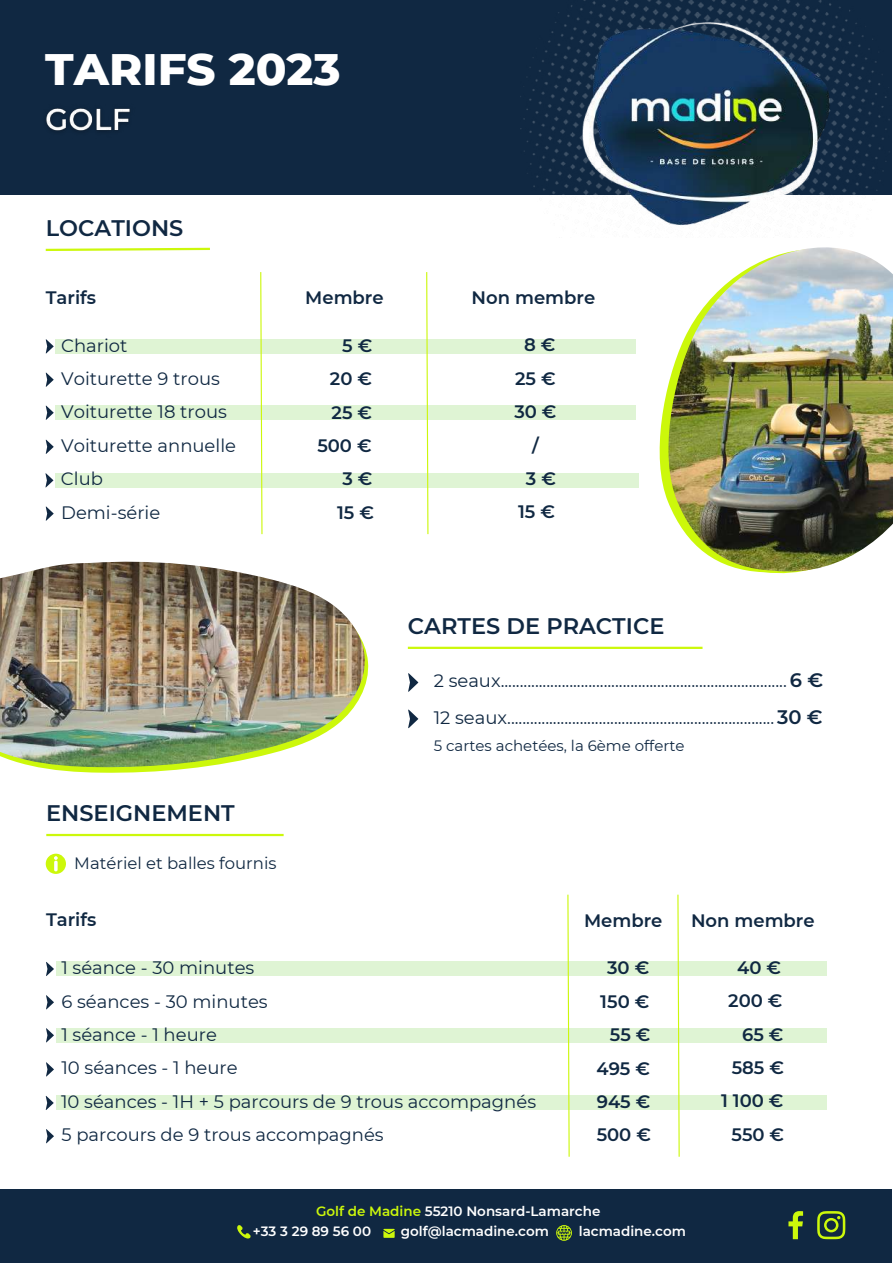
<style>
.page{position:relative;width:893px;height:1264px;background:#fff}
.page>*{position:absolute;margin:0;border:0;box-sizing:border-box;transform-origin:0 0}
.t1{font:800 45px "Montserrat";color:#fff}
.t2{font:600 22.5px "Montserrat";color:#102842}
.t3{font:18px/33.3px "Montserrat";color:#102842}
.t4{font:600 18px/33.5px "Montserrat";color:#102842;text-align:right}
.t5{font:16.5px "Montserrat";color:#102842}
.t6{font:15px "Montserrat";color:#102842}
.t7{font:600 13.5px/20.2px "Montserrat";color:#fff}
.s1{font-weight:600;font-size:19.5px}
.s2{color:#ccf80b}
</style>
<div class="page">
<div style="left:0;top:0;width:891px;height:194px;background:#102842"></div>
<img style="left:520px;top:0;width:372px;height:226px">
<svg style="left:45px;top:247px;width:165px;height:4px"></svg>
<div style="left:0;top:1189px;width:891px;height:73px;background:#102842"></div>
<svg style="left:237px;top:1225px;width:14px;height:14px"></svg>
<svg style="left:383px;top:1228px;width:11px;height:9px"></svg>
<svg style="left:556px;top:1225px;width:16px;height:15px"></svg>
<img style="left:659px;top:247px;width:233px;height:324px">
<div style="left:56px;top:405px;width:579px;height:15px;background:#dff4d4"></div>
<svg style="left:46px;top:339px;width:8px;height:14px"></svg>
<svg style="left:46px;top:372px;width:8px;height:15px"></svg>
<svg style="left:46px;top:405px;width:8px;height:15px"></svg>
<svg style="left:46px;top:439px;width:8px;height:15px"></svg>
<div style="left:56px;top:339px;width:579px;height:14px;background:#dff4d4"></div>
<div style="left:55px;top:473px;width:583px;height:14px;background:#dff4d4"></div>
<svg style="left:259px;top:272px;width:4px;height:263px"></svg>
<svg style="left:425px;top:272px;width:4px;height:263px"></svg>
<svg style="left:45px;top:473px;width:8px;height:14px"></svg>
<svg style="left:46px;top:506px;width:8px;height:14px"></svg>
<hr style="left:408px;top:646px;width:294px;height:3px;background:#ccf80b">
<svg style="left:408px;top:673px;width:10px;height:18px"></svg>
<svg style="left:408px;top:709px;width:10px;height:19px"></svg>
<hr style="left:46px;top:833px;width:237px;height:3px;background:#ccf80b">
<svg style="left:46px;top:853px;width:20px;height:20px"></svg>
<div style="left:56px;top:1027px;width:770px;height:15px;background:#dff4d4"></div>
<svg style="left:46px;top:962px;width:8px;height:14px"></svg>
<svg style="left:46px;top:995px;width:8px;height:14px"></svg>
<svg style="left:46px;top:1028px;width:8px;height:14px"></svg>
<svg style="left:46px;top:1062px;width:8px;height:14px"></svg>
<div style="left:56px;top:961px;width:770px;height:15px;background:#dff4d4"></div>
<div style="left:56px;top:1095px;width:770px;height:14px;background:#dff4d4"></div>
<svg style="left:46px;top:1096px;width:8px;height:14px"></svg>
<svg style="left:46px;top:1129px;width:8px;height:14px"></svg>
<svg style="left:566px;top:894px;width:4px;height:263px"></svg>
<svg style="left:676px;top:894px;width:4px;height:263px"></svg>
<svg style="left:37px;top:648px;width:332px;height:125px"></svg>
<img style="left:0;top:561px;width:365px;height:206px">
<img style="left:46px;top:108px;width:84px;height:23px">
<svg style="left:788px;top:1211px;width:15px;height:28px"></svg>
<svg style="left:817px;top:1211px;width:28px;height:28px"></svg>
<h1 class="t1" style="left:45px;top:41px;width:297px">TARIFS 2023</h1>
<p class="t2" style="left:46px;top:214px;width:139px">LOCATIONS</p>
<p class="t4" style="left:46px;top:280px;width:52px">Tarifs</p>
<p class="t4" style="left:305px;top:281px;width:80px">Membre</p>
<p class="t4" style="left:471px;top:281px;width:125px">Non membre</p>
<p class="t3" style="left:61px;top:329px;width:68px">Chariot</p>
<p class="t4" style="left:524px;top:328px;width:33px">8 €</p>
<p class="t4" style="left:342px;top:328px;width:32px">5 €</p>
<p class="t3" style="left:61px;top:362px;width:160px">Voiturette 9 trous</p>
<p class="t3" style="left:61px;top:395px;width:176px">Voiturette 18 trous<br>Voiturette annuelle</p>
<p class="t4" style="left:317px;top:362px;width:56px">20 €<br>25 €<br>500 €</p>
<p class="t4" style="left:515px;top:361px;width:42px">25 €</p>
<p class="t4" style="left:514px;top:395px;width:44px;text-align:center">30 € /</p>
<p class="t3" style="left:61px;top:462px;width:101px">Club<br>Demi-série</p>
<p class="t4" style="left:342px;top:462px;width:32px">3 €</p>
<p class="t4" style="left:526px;top:461px;width:32px">3 €</p>
<p class="t4" style="left:337px;top:495px;width:38px">15 €</p>
<p class="t4" style="left:518px;top:495px;width:38px">15 €</p>
<p class="t2" style="left:46px;top:799px;width:190px">ENSEIGNEMENT</p>
<p class="t5" style="left:74px;top:853px;width:204px">Matériel et balles fournis</p>
<p class="t4" style="left:46px;top:903px;width:52px">Tarifs</p>
<p class="t3" style="left:61px;top:951px;width:208px">1 séance - 30 minutes<br>6 séances - 30 minutes</p>
<p class="t3" style="left:61px;top:1017px;width:178px">1 séance - 1 heure<br>10 séances - 1 heure</p>
<p class="t2" style="left:408px;top:612px;width:258px">CARTES DE PRACTICE</p>
<p class="t3" style="left:433px;top:662px;width:391px;line-height:36.5px">2 seaux........................................................................... <span class="s1">6 €<br></span>12 seaux...................................................................... <span class="s1">30 €</span></p>
<p class="t6" style="left:433px;top:737px;width:252px">5 cartes achetées, la 6ème offerte</p>
<p class="t4" style="left:584px;top:903px;width:80px">Membre</p>
<p class="t4" style="left:691px;top:903px;width:125px">Non membre</p>
<p class="t4" style="left:737px;top:950px;width:45px">40 €</p>
<p class="t4" style="left:607px;top:951px;width:44px">30 €</p>
<p class="t4" style="left:596px;top:984px;width:56px">150 €<br>55 €<br>495 €</p>
<p class="t4" style="left:728px;top:984px;width:56px">200 €</p>
<p class="t4" style="left:731px;top:1017px;width:54px;text-align:center">65 €<br>585 €</p>
<p class="t3" style="left:61px;top:1084px;width:476px">10 séances - 1H + 5 parcours de 9 trous accompagnés<br>5 parcours de 9 trous accompagnés</p>
<p class="t4" style="left:596px;top:1084px;width:55px">945 €</p>
<p class="t4" style="left:721px;top:1084px;width:64px">1 100 €</p>
<p class="t4" style="left:596px;top:1117px;width:56px">500 €</p>
<p class="t4" style="left:731px;top:1117px;width:54px">550 €</p>
<p class="t7" style="left:253px;top:1200px;width:349px;text-indent:63px"><span class="s2">Golf de Madine</span> 55210 Nonsard-Lamarche +33 3 29 89 56 00</p>
<p class="t7" style="left:401px;top:1221px;width:150px">golf@lacmadine.com</p>
<p class="t7" style="left:578px;top:1221px;width:109px">lacmadine.com</p>
</div>
